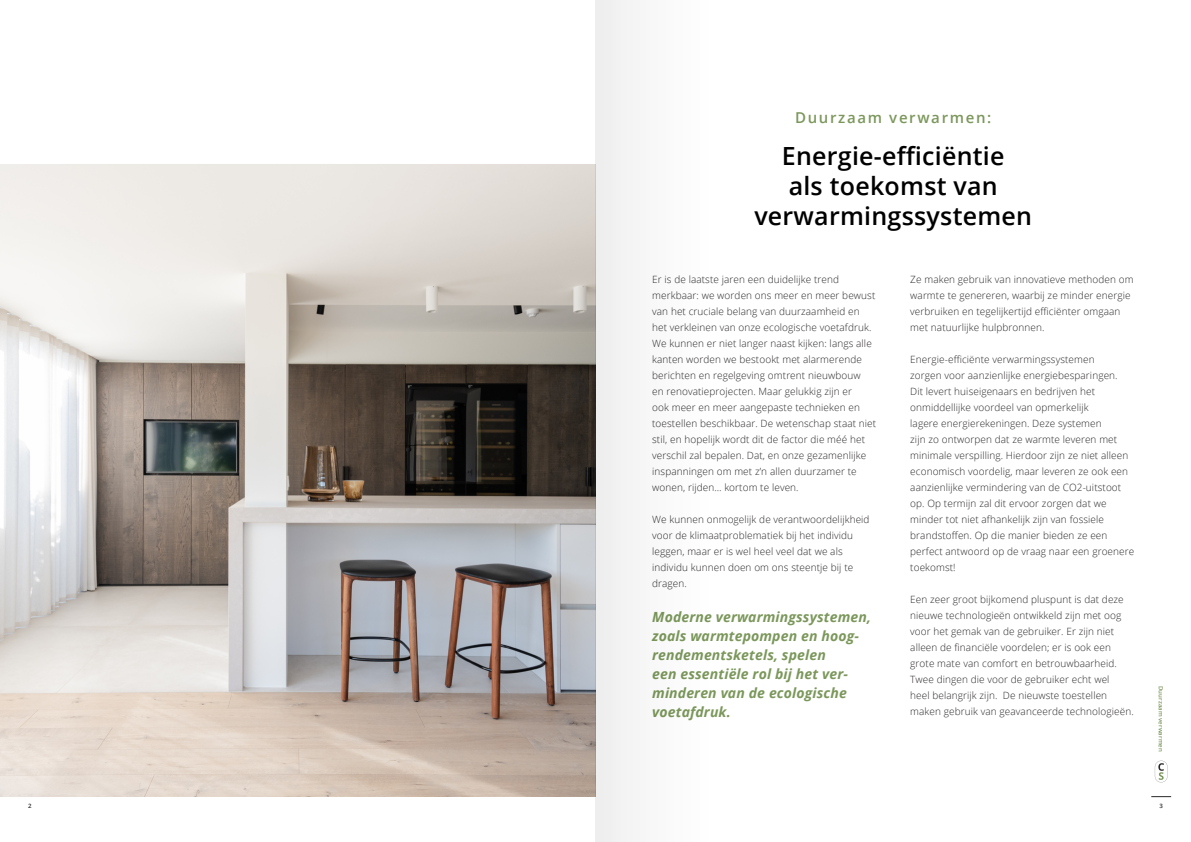
<style>
.page{position:relative;width:1191px;height:842px;background:#fff}
.page>*{position:absolute;margin:0;border:0;box-sizing:border-box;transform-origin:0 0}
.t1{font:600 25px/30px "Open Sans";letter-spacing:.01em;color:#000;text-align:center}
.t2{font:600 15px "Open Sans";letter-spacing:.11em;color:#7b975b}
.t3{font:italic 700 14px/19px "Open Sans";letter-spacing:.01em;color:#7b975b}
.t4{font:300 10px/16px "Open Sans";letter-spacing:.01em;color:#2b2828}
.t5{font:600 6px "Open Sans";letter-spacing:.01em;color:#7b975b}
.t6{font:600 6px "Open Sans";color:#2b2828}
</style>
<div class="page">
<img style="left:0;top:164px;width:595px;height:633px">
<svg style="left:1154px;top:761px;width:13px;height:21px"></svg>
<svg style="left:1151px;top:796px;width:20px;height:1px"></svg>
<div style="left:595px;top:0;width:114px;height:842px;background:#f8f8f8"></div>
<p class="t6" style="left:28px;top:802px;width:5px">2</p>
<h2 class="t2" style="left:795px;top:108px;width:198px">Duurzaam verwarmen:</h2>
<h1 class="t1" style="left:754px;top:141px;width:279px">Energie-efficiëntie<br>als toekomst van verwarmingssystemen</h1>
<p class="t4" style="left:652px;top:271px;width:225px">Er is de laatste jaren een duidelijke trend merkbaar: we worden ons meer en meer bewust van het cruciale belang van duurzaamheid en het verkleinen van onze ecologische voetafdruk.<br>We kunnen er niet langer naast kijken: langs alle kanten worden we bestookt met alarmerende berichten en regelgeving omtrent nieuwbouw<br>en renovatieprojecten. Maar gelukkig zijn er<br>ook meer en meer aangepaste technieken en toestellen beschikbaar. De wetenschap staat niet stil, en hopelijk wordt dit de factor die méé het verschil zal bepalen. Dat, en onze gezamenlijke inspanningen om met z’n allen duurzamer te wonen, rijden… kortom te leven.</p>
<p class="t4" style="left:652px;top:511px;width:219px">We kunnen onmogelijk de verantwoordelijkheid voor de klimaatproblematiek bij het individu leggen, maar er is wel heel veel dat we als individu kunnen doen om ons steentje bij te dragen.</p>
<h3 class="t3" style="left:652px;top:607px;width:220px">Moderne verwarmingssystemen, zoals warmtepompen en hoog&shy;rendementsketels, spelen<br>een essentiële rol bij het ver&shy;minderen van de ecologische voetafdruk.</h3>
<p class="t4" style="left:910px;top:271px;width:225px">Ze maken gebruik van innovatieve methoden om warmte te genereren, waarbij ze minder energie verbruiken en tegelijkertijd efficiënter omgaan met natuurlijke hulpbronnen.</p>
<p class="t4" style="left:910px;top:351px;width:225px">Energie-efficiënte verwarmingssystemen<br>zorgen voor aanzienlijke energiebesparingen.<br>Dit levert huiseigenaars en bedrijven het onmiddellijke voordeel van opmerkelijk<br>lagere energierekeningen. Deze systemen<br>zijn zo ontworpen dat ze warmte leveren met minimale verspilling. Hierdoor zijn ze niet alleen economisch voordelig, maar leveren ze ook een aanzienlijke vermindering van de CO2-uitstoot op. Op termijn zal dit ervoor zorgen dat we minder tot niet afhankelijk zijn van fossiele brandstoffen. Op die manier bieden ze een perfect antwoord op de vraag naar een groenere toekomst!</p>
<p class="t4" style="left:910px;top:591px;width:225px">Een zeer groot bijkomend pluspunt is dat deze nieuwe technologieën ontwikkeld zijn met oog voor het gemak van de gebruiker. Er zijn niet alleen de financiële voordelen; er is ook een grote mate van comfort en betrouwbaarheid.<br>Twee dingen die voor de gebruiker echt wel<br>heel belangrijk zijn. De nieuwste toestellen maken gebruik van geavanceerde technologieën.</p>
<p class="t5" style="left:1165px;top:686px;width:67px;rotate:90deg">Duurzaam verwarmen</p>
<p class="t6" style="left:1159px;top:802px;width:5px">3</p>
</div>
